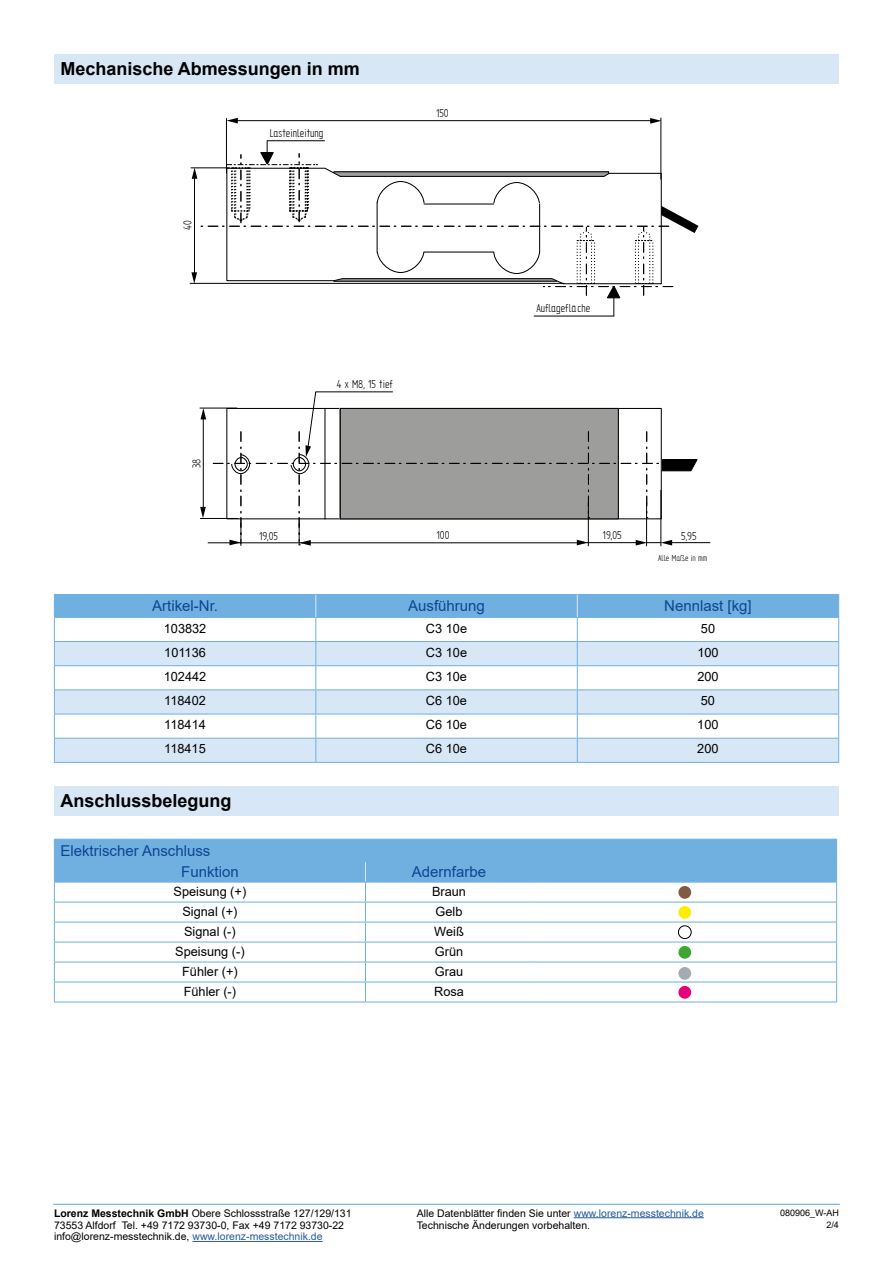
<style>
.page{position:relative;width:893px;height:1263px;background:#fff}
.page>*{position:absolute;margin:0;border:0;box-sizing:border-box;transform-origin:0 0}
.t1{font:700 18px "Arial";color:#000}
.t2{font:15px/21.1px "Arial";color:#104493}
.t3{font:13.05px "Solid Edge ISOCE";color:#000}
.t4{font:12.75px "Arial";color:#000}
.t5{font:10.5px/12.6px "Arial";color:#000}
.t6{font:9.75px "Solid Edge ISOCE";color:#020203}
.t7{font:9px/12.6px "Arial";color:#000;text-align:right}
.s1{font-weight:700}
.s2{color:#275b9b}
</style>
<div class="page">
<hr style="left:53px;top:1204px;width:787px;height:1px;background:#6fb0e0">
<hr style="left:192px;top:1241px;width:131px;height:1px;background:#275b9b">
<hr style="left:574px;top:1217px;width:130px;height:1px;background:#275b9b">
<div style="left:54px;top:54px;width:785px;height:30px;background:#d8e7f6"></div>
<div style="left:54px;top:786px;width:785px;height:29px;background:#d8e7f6"></div>
<hr style="left:54px;top:1002px;width:311px;height:1px;background:#6fb0e0">
<hr style="left:365px;top:1002px;width:168px;height:1px;background:#6fb0e0">
<hr style="left:533px;top:1002px;width:304px;height:1px;background:#6fb0e0">
<svg style="left:54px;top:839px;width:783px;height:163px"></svg>
<hr style="left:54px;top:882px;width:311px;height:1px;background:#6fb0e0">
<hr style="left:365px;top:882px;width:168px;height:1px;background:#6fb0e0">
<hr style="left:533px;top:882px;width:304px;height:1px;background:#6fb0e0">
<div style="left:678px;top:886px;width:13px;height:13px;background:#815a45;border-radius:50%"></div>
<div style="left:678px;top:906px;width:13px;height:13px;background:#ffed00;border-radius:50%"></div>
<div style="left:678px;top:926px;width:13px;height:12px;background:#fff;border-radius:50%"></div>
<div style="left:678px;top:925px;width:13px;height:14px;border:1px solid #000;border-radius:50%"></div>
<div style="left:678px;top:946px;width:13px;height:13px;background:#3fa535;border-radius:50%"></div>
<div style="left:678px;top:967px;width:13px;height:13px;background:#a4acb1;border-radius:50%"></div>
<div style="left:678px;top:986px;width:13px;height:13px;background:#e6007d;border-radius:50%"></div>
<hr style="left:226px;top:119px;width:1px;height:54px;background:#000">
<hr style="left:661px;top:118px;width:1px;height:61px;background:#000">
<hr style="left:235px;top:120px;width:418px;height:1px;background:#000">
<hr style="left:190px;top:283px;width:374px;height:1px;background:#000">
<hr style="left:208px;top:542px;width:375px;height:1px;background:#000">
<hr style="left:200px;top:408px;width:37px;height:1px;background:#000">
<hr style="left:201px;top:518px;width:37px;height:1px;background:#000">
<hr style="left:203px;top:418px;width:1px;height:92px;background:#000">
<hr style="left:669px;top:542px;width:41px;height:1px;background:#000">
<hr style="left:534px;top:316px;width:79px;height:1px;background:#000">
<hr style="left:267px;top:140px;width:58px;height:1px;background:#000">
<svg style="left:201px;top:408px;width:5px;height:11px"></svg>
<svg style="left:200px;top:507px;width:6px;height:11px"></svg>
<svg style="left:650px;top:118px;width:11px;height:6px"></svg>
<svg style="left:213px;top:391px;width:486px;height:155px"></svg>
<svg style="left:191px;top:141px;width:508px;height:175px"></svg>
<svg style="left:226px;top:118px;width:12px;height:5px"></svg>
<hr style="left:54px;top:762px;width:262px;height:1px;background:#6fb0e0">
<hr style="left:316px;top:762px;width:261px;height:1px;background:#6fb0e0">
<hr style="left:577px;top:762px;width:262px;height:1px;background:#6fb0e0">
<svg style="left:54px;top:594px;width:785px;height:168px"></svg>
<h1 class="t1" style="left:60px;top:56px;width:301px">Mechanische Abmessungen in mm</h1>
<p class="t3" style="left:181px;top:230px;width:11px;rotate:-90deg">40</p>
<p class="t3" style="left:270px;top:127px;width:55px">Lasteinleitung</p>
<p class="t3" style="left:436px;top:106px;width:14px">150</p>
<p class="t3" style="left:190px;top:468px;width:11px;rotate:-90deg">38</p>
<p class="t3" style="left:337px;top:378px;width:58px">4 x M8, 15 tief</p>
<p class="t3" style="left:536px;top:301px;width:56px">Auflagefläche</p>
<p class="t3" style="left:259px;top:529px;width:21px">19,05</p>
<p class="t3" style="left:437px;top:529px;width:14px">100</p>
<p class="t3" style="left:603px;top:529px;width:21px">19,05</p>
<p class="t3" style="left:681px;top:529px;width:17px">5,95</p>
<p class="t6" style="left:658px;top:553px;width:51px">Alle Maße in mm</p>
<h2 class="t2" style="left:152px;top:595px;width:67px">Artikel-Nr.</h2>
<h2 class="t2" style="left:408px;top:595px;width:78px">Ausführung</h2>
<h2 class="t2" style="left:664px;top:595px;width:89px">Nennlast [kg]</h2>
<p class="t4" style="left:164px;top:619px;width:44px">103832</p>
<p class="t4" style="left:426px;top:619px;width:43px">C3 10e</p>
<p class="t4" style="left:701px;top:619px;width:16px">50</p>
<p class="t4" style="left:164px;top:643px;width:43px">101136</p>
<p class="t4" style="left:426px;top:643px;width:43px">C3 10e</p>
<p class="t4" style="left:697px;top:643px;width:23px">100</p>
<p class="t4" style="left:164px;top:668px;width:44px">102442</p>
<p class="t4" style="left:426px;top:668px;width:43px">C3 10e</p>
<p class="t4" style="left:697px;top:668px;width:23px">200</p>
<p class="t4" style="left:164px;top:692px;width:43px">118402</p>
<p class="t4" style="left:426px;top:692px;width:43px">C6 10e</p>
<p class="t4" style="left:701px;top:692px;width:16px">50</p>
<p class="t4" style="left:164px;top:716px;width:43px">118414</p>
<p class="t4" style="left:426px;top:716px;width:43px">C6 10e</p>
<p class="t4" style="left:697px;top:716px;width:23px">100</p>
<p class="t4" style="left:164px;top:740px;width:43px">118415</p>
<p class="t4" style="left:426px;top:740px;width:43px">C6 10e</p>
<p class="t4" style="left:697px;top:740px;width:23px">200</p>
<h1 class="t1" style="left:60px;top:788px;width:173px">Anschlussbelegung</h1>
<h2 class="t2" style="left:181px;top:840px;width:59px;text-indent:-121px">Elektrischer Anschluss<br>Funktion</h2>
<h2 class="t2" style="left:412px;top:861px;width:76px">Adernfarbe</h2>
<p class="t4" style="left:174px;top:882px;width:74px">Speisung (+)</p>
<p class="t4" style="left:432px;top:882px;width:36px">Braun</p>
<p class="t4" style="left:182px;top:902px;width:56px">Signal (+)</p>
<p class="t4" style="left:436px;top:902px;width:28px">Gelb</p>
<p class="t4" style="left:184px;top:922px;width:53px">Signal (-)</p>
<p class="t4" style="left:434px;top:922px;width:31px">Weiß</p>
<p class="t4" style="left:175px;top:942px;width:71px">Speisung (-)</p>
<p class="t4" style="left:435px;top:942px;width:30px">Grün</p>
<p class="t4" style="left:182px;top:962px;width:57px">Fühler (+)</p>
<p class="t4" style="left:435px;top:962px;width:30px">Grau</p>
<p class="t4" style="left:184px;top:982px;width:54px">Fühler (-)</p>
<p class="t4" style="left:434px;top:982px;width:31px">Rosa</p>
<p class="t5" style="left:54px;top:1206px;width:299px"><span class="s1">Lorenz Messtechnik GmbH</span> Obere Schlossstraße 127/129/131<br>73553 Alfdorf Tel. +49 7172 93730-0, Fax +49 7172 93730-22</p>
<p class="t5" style="left:54px;top:1230px;width:270px">info@lorenz-messtechnik.de, <span class="s2">www.lorenz-messtechnik.de</span></p>
<p class="t5" style="left:417px;top:1206px;width:289px">Alle Datenblätter finden Sie unter <span class="s2">www.lorenz-messtechnik.de<br></span>Technische Änderungen vorbehalten.</p>
<p class="t7" style="left:780px;top:1206px;width:60px">080906_W-AH<br>2/4</p>
</div>
